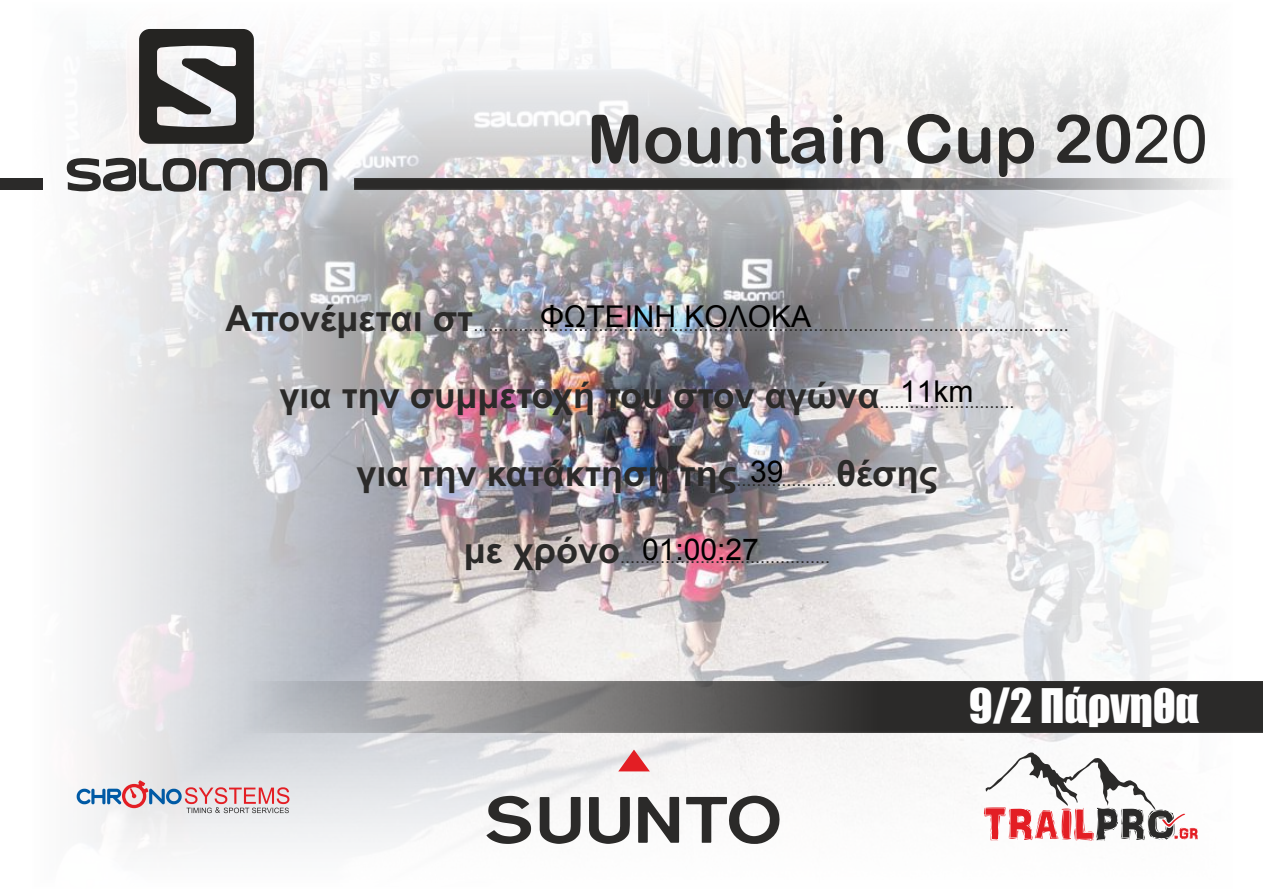
<style>
.page{position:relative;width:1263px;height:893px;background:#fff}
.page>*{position:absolute;margin:0;border:0;box-sizing:border-box;transform-origin:0 0}
.t1{font:67.2px "Arial Rounded MT Bold";color:#2b2a29}
.t2{font:44.1px "Impact";color:#fefefe}
.t3{font:700 36px/77.4px "Arial";color:#2b2a29;text-align:center}
.t4{font:30px "Arial";color:#000}
.t5{font:18px "Arial";color:#2b2a29}
.s1{font-family:"Arial"}
.s2{font-weight:700;font-size:36px}
.s3{font-weight:400;font-size:18px}
</style>
<div class="page">
<img style="left:66px;top:28px;width:1172px;height:824px">
<img style="left:66px;top:682px;width:1197px;height:50px">
<svg style="left:77px;top:780px;width:212px;height:33px"></svg>
<div style="left:0;top:178px;width:43px;height:12px;background:#2b2a29"></div>
<img style="left:355px;top:178px;width:883px;height:12px">
<svg style="left:984px;top:752px;width:214px;height:89px"></svg>
<svg style="left:67px;top:158px;width:260px;height:34px"></svg>
<svg style="left:139px;top:29px;width:115px;height:115px"></svg>
<svg style="left:618px;top:750px;width:32px;height:21px"></svg>
<svg style="left:486px;top:795px;width:294px;height:49px"></svg>
<h1 class="t1" style="left:587px;top:114px;width:623px">Mountain Cup 20<span class="s1">20</span></h1>
<p class="t5" style="left:225px;top:318px;width:845px"><span class="s2">Απονέμεται στ</span>.......................................................................................................................</p>
<h3 class="t4" style="left:540px;top:300px;width:273px">ΦΩΤΕΙΝΗ ΚΟΛΟΚΑ</h3>
<h3 class="t4" style="left:900px;top:375px;width:75px">11km</h3>
<h3 class="t3" style="left:280px;top:360px;width:736px">για την συμμετοχή του στον αγώνα<span class="s3">........................... </span>για την κατάκτηση της<span class="s3">....................</span>θέσης</h3>
<h3 class="t4" style="left:750px;top:455px;width:35px">39</h3>
<p class="t5" style="left:464px;top:550px;width:368px"><span class="s2">με χρόνο</span>..........................................</p>
<h3 class="t4" style="left:642px;top:533px;width:118px">01:00:27</h3>
<h2 class="t2" style="left:969px;top:688px;width:231px">9/2 Πάρνηθα</h2>
</div>
